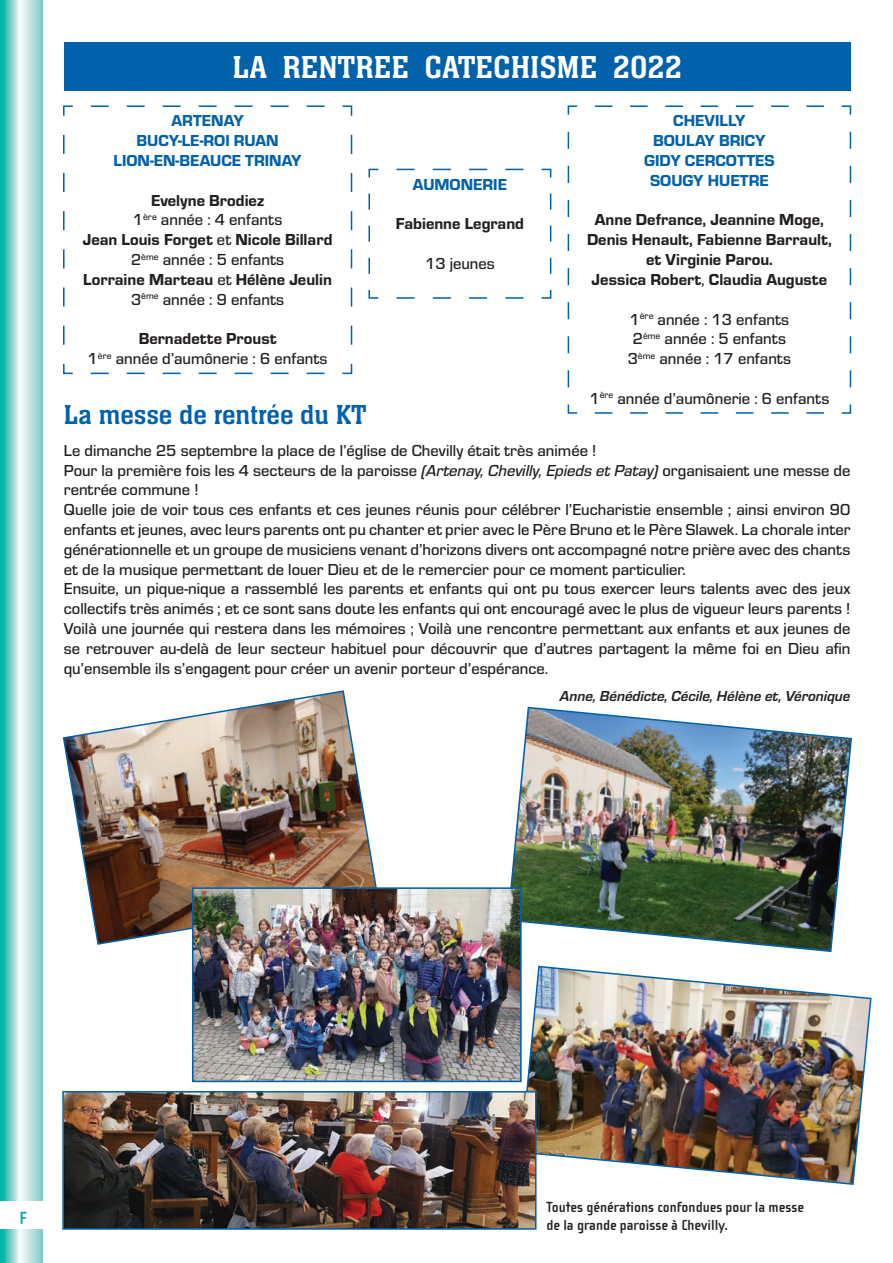
<style>
.page{position:relative;width:893px;height:1263px;background:#fff}
.page>*{position:absolute;margin:0;border:0;box-sizing:border-box;transform-origin:0 0}
.t1{font:33px "Neue Aachen Pro";color:#fff}
.t2{font:28.5px "Neue Aachen Pro";color:#0161aa}
.t3{font:700 18px "Cholla Sans OT";color:#00a89a}
.t4{font:500 16.5px/19.8px "Eurostile";color:#231f20;text-align:center}
.t5{font:16.5px/19.8px "Eurostile Hea";color:#231f20;text-align:center}
.t6{font:16.5px/19.8px "Eurostile Hea";color:#0161aa;text-align:center}
.t7{font:700 15px/18px "Cholla Sans OT";color:#231f20}
.t8{font:italic 700 15px "Eurostile";color:#231f20}
.s1{font-family:"Eurostile";font-weight:500}
.s2{font-family:"Eurostile Med Ita";font-weight:400}
</style>
<div class="page">
<svg style="left:0;top:0;width:43px;height:1263px;background:#97d9d5"></svg>
<div style="left:0;top:1201px;width:43px;height:28px;background:#fff"></div>
<div style="left:64px;top:43px;width:786px;height:48px;background:#0161aa"></div>
<svg style="left:63px;top:105px;width:290px;height:270px"></svg>
<svg style="left:567px;top:105px;width:285px;height:309px"></svg>
<svg style="left:368px;top:168px;width:184px;height:131px"></svg>
<img style="left:62px;top:690px;width:315px;height:255px">
<img style="left:510px;top:706px;width:342px;height:246px">
<img style="left:195px;top:890px;width:324px;height:189px">
<div style="left:192px;top:887px;width:330px;height:195px;border:2px solid #0161aa"></div>
<img style="left:519px;top:965px;width:353px;height:221px">
<img style="left:65px;top:1094px;width:468px;height:133px">
<div style="left:62px;top:1091px;width:474px;height:139px;border:2px solid #0161aa"></div>
<h1 class="t1" style="left:232px;top:50px;width:451px">LA RENTREE CATECHISME 2022</h1>
<p class="t6" style="left:114px;top:110px;width:190px">ARTENAY<br>BUCY-LE-ROI RUAN<br>LION-EN-BEAUCE TRINAY</p>
<p class="t5" style="left:151px;top:189px;width:115px">Evelyne Brodiez</p>
<p class="t4" style="left:133px;top:209px;width:151px">1<sup>ère</sup> année : 4 enfants</p>
<p class="t5" style="left:83px;top:229px;width:251px">Jean Louis Forget <span class="s1">et</span> Nicole Billard</p>
<p class="t4" style="left:131px;top:249px;width:155px">2<sup>ème</sup> année : 5 enfants</p>
<p class="t5" style="left:83px;top:268px;width:250px">Lorraine Marteau <span class="s1">et</span> Hélène Jeulin</p>
<p class="t4" style="left:131px;top:288px;width:155px">3<sup>ème</sup> année : 9 enfants</p>
<p class="t5" style="left:139px;top:328px;width:139px">Bernadette Proust</p>
<p class="t4" style="left:88px;top:348px;width:241px">1<sup>ère</sup> année d’aumônerie : 6 enfants</p>
<p class="t6" style="left:644px;top:110px;width:132px">CHEVILLY<br>BOULAY BRICY<br>GIDY CERCOTTES<br>SOUGY HUETRE</p>
<p class="t5" style="left:587px;top:209px;width:246px">Anne Defrance, Jeannine Moge,<br>Denis Henault, Fabienne Barrault, et Virginie Parou.<br>Jessica Robert<span class="s1">,</span> Claudia Auguste</p>
<p class="t4" style="left:628px;top:308px;width:165px">1<sup>ère</sup> année : 13 enfants<br>2<sup>ème</sup> année : 5 enfants<br>3<sup>ème</sup> année : 17 enfants</p>
<p class="t4" style="left:589px;top:387px;width:241px">1<sup>ère</sup> année d’aumônerie : 6 enfants</p>
<p class="t6" style="left:413px;top:173px;width:96px">AUMONERIE</p>
<p class="t5" style="left:396px;top:213px;width:130px">Fabienne Legrand</p>
<p class="t4" style="left:425px;top:253px;width:71px">13 jeunes</p>
<h2 class="t2" style="left:64px;top:399px;width:304px">La messe de rentrée du KT</h2>
<p class="t4" style="left:64px;top:439px;width:788px;text-align:left">Le dimanche 25 septembre la place de l’église de Chevilly était très animée !<br>Pour la première fois les 4 secteurs de la paroisse <span class="s2">(Artenay, Chevilly, Epieds et Patay)</span> organisaient une messe de rentrée commune !<br>Quelle joie de voir tous ces enfants et ces jeunes réunis pour célébrer l’Eucharistie ensemble ; ainsi environ 90 enfants et jeunes, avec leurs parents ont pu chanter et prier avec le Père Bruno et le Père Slawek. La chorale inter générationnelle et un groupe de musiciens venant d’horizons divers ont accompagné notre prière avec des chants et de la musique permettant de louer Dieu et de le remercier pour ce moment particulier.<br>Ensuite, un pique-nique a rassemblé les parents et enfants qui ont pu tous exercer leurs talents avec des jeux collectifs très animés ; et ce sont sans doute les enfants qui ont encouragé avec le plus de vigueur leurs parents !<br>Voilà une journée qui restera dans les mémoires ; Voilà une rencontre permettant aux enfants et aux jeunes de se retrouver au-delà de leur secteur habituel pour découvrir que d’autres partagent la même foi en Dieu afin qu’ensemble ils s’engagent pour créer un avenir porteur d’espérance.</p>
<p class="t8" style="left:560px;top:685px;width:292px">Anne, Bénédicte, Cécile, Hélène et, Véronique</p>
<p class="t3" style="left:20px;top:1208px;width:9px">F</p>
<p class="t7" style="left:546px;top:1198px;width:259px">Toutes générations confondues pour la messe de la grande paroisse à Chevilly.</p>
</div>
